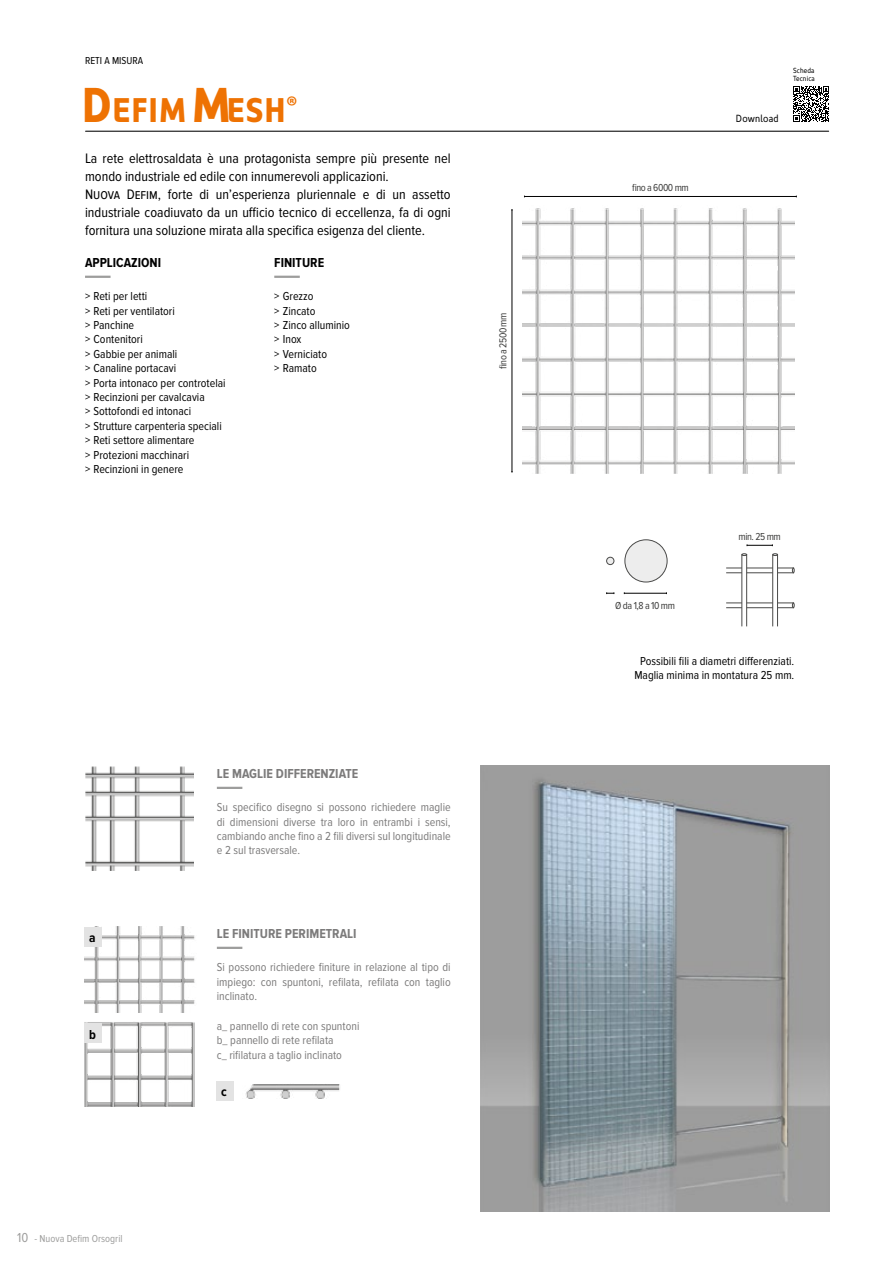
<style>
.page{position:relative;width:893px;height:1263px;background:#fff}
.page>*{position:absolute;margin:0;border:0;box-sizing:border-box;transform-origin:0 0}
.t1{font:34.65px "Kyrial Sans Pro Bold Cond";letter-spacing:.03em;color:#ee7203}
.t2{font:700 condensed 28.8px "Myriad Pro";color:#ee7203}
.t3{font:14.25px/18px "Proxima Nova Cond";color:#000}
.t4{font:700 13.5px "Proxima Nova Cond";color:#7c7b7b}
.t5{font:700 13.5px "Proxima Nova Cond";color:#000}
.t6{font:12px/14.4px "Proxima Nova Cond";color:#000}
.t7{font:12px/14.4px "Proxima Nova Cond";color:#7c7b7b;text-align:justify}
.t8{font:10.5px "Proxima Nova Cond";letter-spacing:-.04em;color:#3c3c3b}
.t9{font:10.5px "Proxima Nova Cond";color:#9d9d9c}
.t10{font:10.5px "Proxima Nova Cond";color:#000}
.t11{font:10.5px "Kyrial Sans Pro Regular Cond";letter-spacing:.02em;color:#000}
.t12{font:7.5px/7.5px "Kyrial Sans Pro Regular Cond";letter-spacing:.02em;color:#000}
.s1{font-size:49.5px}
.s2{font-size:13.5px}
</style>
<div class="page">
<hr style="left:86px;top:131px;width:743px;height:1px;background:#000">
<img style="left:480px;top:765px;width:349px;height:447px">
<svg style="left:793px;top:86px;width:36px;height:36px"></svg>
<img style="left:85px;top:767px;width:108px;height:104px">
<img style="left:522px;top:208px;width:272px;height:265px">
<img style="left:85px;top:927px;width:110px;height:85px">
<div style="left:85px;top:927px;width:17px;height:19px;background:#e3e3e3"></div>
<img style="left:85px;top:1022px;width:109px;height:85px">
<div style="left:85px;top:1024px;width:17px;height:19px;background:#e3e3e3"></div>
<img style="left:245px;top:1084px;width:95px;height:14px">
<div style="left:217px;top:1081px;width:17px;height:19px;background:#e3e3e3"></div>
<div style="left:726px;top:603px;width:68px;height:5px;border:1px solid #4a4a49"></div>
<div style="left:726px;top:568px;width:68px;height:5px;border:1px solid #4a4a49"></div>
<hr style="left:512px;top:210px;width:1px;height:262px;background:#000">
<hr style="left:524px;top:196px;width:272px;height:1px;background:#000">
<svg style="left:742px;top:556px;width:5px;height:70px"></svg>
<svg style="left:773px;top:556px;width:5px;height:70px"></svg>
<svg style="left:747px;top:544px;width:26px;height:2px"></svg>
<hr style="left:624px;top:593px;width:42px;height:1px;background:#000">
<svg style="left:606px;top:592px;width:9px;height:2px"></svg>
<hr style="left:85px;top:276px;width:26px;height:2px;background:#9d9d9c">
<hr style="left:217px;top:787px;width:25px;height:2px;background:#9d9d9c">
<hr style="left:217px;top:947px;width:25px;height:2px;background:#9d9d9c">
<hr style="left:274px;top:276px;width:26px;height:2px;background:#9d9d9c">
<div style="left:625px;top:540px;width:42px;height:42px;background:#ededed;border-radius:50%"></div>
<div style="left:625px;top:540px;width:42px;height:42px;border:1px solid #4a4a49;border-radius:50%"></div>
<div style="left:607px;top:557px;width:7px;height:8px;background:#ededed;border-radius:50%"></div>
<div style="left:606px;top:557px;width:8px;height:8px;border:1px solid #4a4a49;border-radius:50%"></div>
<p class="t10" style="left:85px;top:54px;width:60px">RETI A MISURA</p>
<h1 class="t1" style="left:82px;top:85px;width:205px"><span class="s1">D</span>EFIM <span class="s1">M</span>ESH</h1>
<h2 class="t2" style="left:287px;top:89px;width:12px">®</h2>
<p class="t3" style="left:85px;top:150px;width:367px">La rete elettrosaldata è una protagonista sempre più presente nel mondo industriale ed edile con innumerevoli applicazioni.<br>Nuova Defim, forte di un’esperienza pluriennale e di un assetto industriale coadiuvato da un ufficio tecnico di eccellenza, fa di ogni fornitura una soluzione mirata alla specifica esigenza del cliente.</p>
<p class="t5" style="left:85px;top:255px;width:78px">APPLICAZIONI</p>
<p class="t6" style="left:85px;top:289px;width:142px">&gt; Reti per letti<br>&gt; Reti per ventilatori<br>&gt; Panchine<br>&gt; Contenitori<br>&gt; Gabbie per animali<br>&gt; Canaline portacavi<br>&gt; Porta intonaco per controtelai &gt; Recinzioni per cavalcavia<br>&gt; Sottofondi ed intonaci<br>&gt; Strutture carpenteria speciali &gt; Reti settore alimentare<br>&gt; Protezioni macchinari<br>&gt; Recinzioni in genere</p>
<p class="t5" style="left:274px;top:255px;width:51px">FINITURE</p>
<p class="t6" style="left:274px;top:289px;width:77px">&gt; Grezzo<br>&gt; Zincato<br>&gt; Zinco alluminio &gt; Inox<br>&gt; Verniciato<br>&gt; Ramato</p>
<p class="t8" style="left:497px;top:369px;width:58px;rotate:-90deg">fino a 2500 mm</p>
<p class="t5" style="left:89px;top:930px;width:8px">a</p>
<p class="t5" style="left:89px;top:1026px;width:8px">b</p>
<p class="t9" style="left:17px;top:1232px;width:107px"><span class="s2">10</span> - Nuova Defim Orsogril</p>
<p class="t4" style="left:217px;top:766px;width:143px">LE MAGLIE DIFFERENZIATE</p>
<p class="t7" style="left:217px;top:800px;width:235px">Su specifico disegno si possono richiedere maglie di dimensioni diverse tra loro in entrambi i sensi, cambiando anche fino a 2 fili diversi sul longitudinale e 2 sul trasversale.</p>
<p class="t4" style="left:217px;top:926px;width:141px">LE FINITURE PERIMETRALI</p>
<p class="t7" style="left:217px;top:960px;width:235px">Si possono richiedere finiture in relazione al tipo di impiego: con spuntoni, refilata, refilata con taglio inclinato.</p>
<p class="t7" style="left:217px;top:1019px;width:144px;text-align:left">a_ pannello di rete con spuntoni b_ pannello di rete refilata<br>c_ rifilatura a taglio inclinato</p>
<p class="t5" style="left:221px;top:1084px;width:7px">c</p>
<p class="t8" style="left:632px;top:182px;width:58px">fino a 6000 mm</p>
<p class="t11" style="left:736px;top:111px;width:44px">Download</p>
<p class="t12" style="left:793px;top:67px;width:23px">Scheda<br>Tecnica</p>
<p class="t8" style="left:615px;top:600px;width:61px">Ø da 1,8 a 10 mm</p>
<p class="t8" style="left:739px;top:531px;width:44px">min. 25 mm</p>
<p class="t6" style="left:634px;top:654px;width:161px;text-align:center">Possibili fili a diametri differenziati.<br>Maglia minima in montatura 25 mm.</p>
</div>
